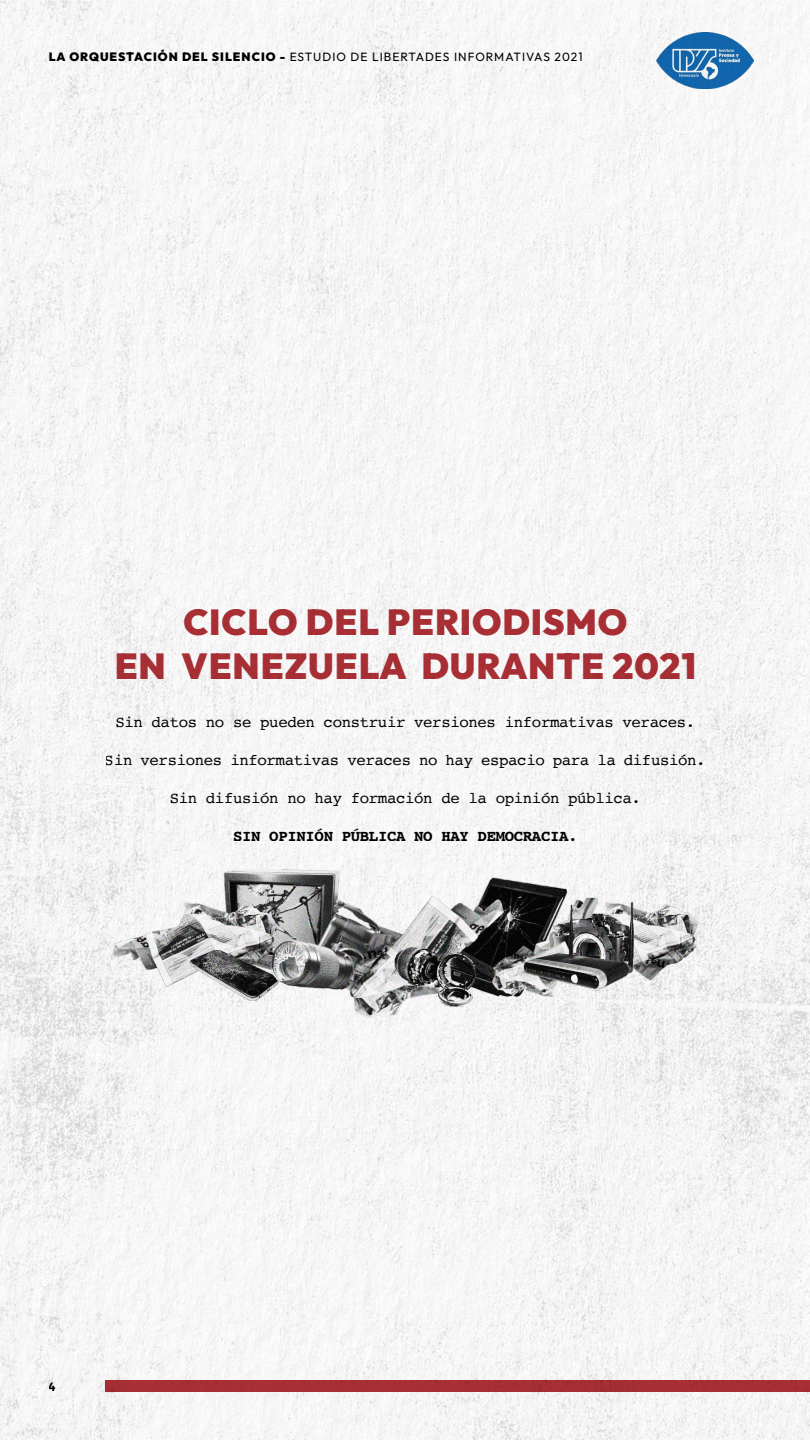
<style>
.page{position:relative;width:810px;height:1440px;background:#fff}
.page>*{position:absolute;margin:0;border:0;box-sizing:border-box;transform-origin:0 0}
.t1{font:900 36px/43.2px "Outfit";letter-spacing:.025em;color:#ae3137;text-align:center}
.t2{font:15.75px "Courier";letter-spacing:-.025em;color:#000}
.t3{font:700 15.75px "Courier";letter-spacing:-.025em;color:#000}
.t4{font:12px "Outfit";letter-spacing:.085em;color:#000}
.t5{font:700 12px "Outfit";color:#000}
.s1{font-weight:900}
</style>
<div class="page">
<img style="left:0;top:0;width:810px;height:1440px">
<div style="left:105px;top:1380px;width:705px;height:11px;background:#a72f35"></div>
<img style="left:656px;top:33px;width:98px;height:56px">
<img style="left:105px;top:818px;width:601px;height:264px">
<p class="t4" style="left:49px;top:50px;width:535px"><span class="s1">LA ORQUESTACIÓN DEL SILENCIO -</span> ESTUDIO DE LIBERTADES INFORMATIVAS 2021</p>
<h1 class="t1" style="left:115px;top:601px;width:583px">CICLO DEL PERIODISMO<br>EN VENEZUELA DURANTE 2021</h1>
<p class="t2" style="left:115px;top:710px;width:581px">Sin datos no se pueden construir versiones informativas veraces.</p>
<p class="t2" style="left:105px;top:748px;width:602px">Sin versiones informativas veraces no hay espacio para la difusión.</p>
<p class="t2" style="left:170px;top:786px;width:473px">Sin difusión no hay formación de la opinión pública.</p>
<p class="t3" style="left:233px;top:823px;width:346px">SIN OPINIÓN PÚBLICA NO HAY DEMOCRACIA.</p>
<p class="t5" style="left:49px;top:1380px;width:9px">4</p>
</div>
